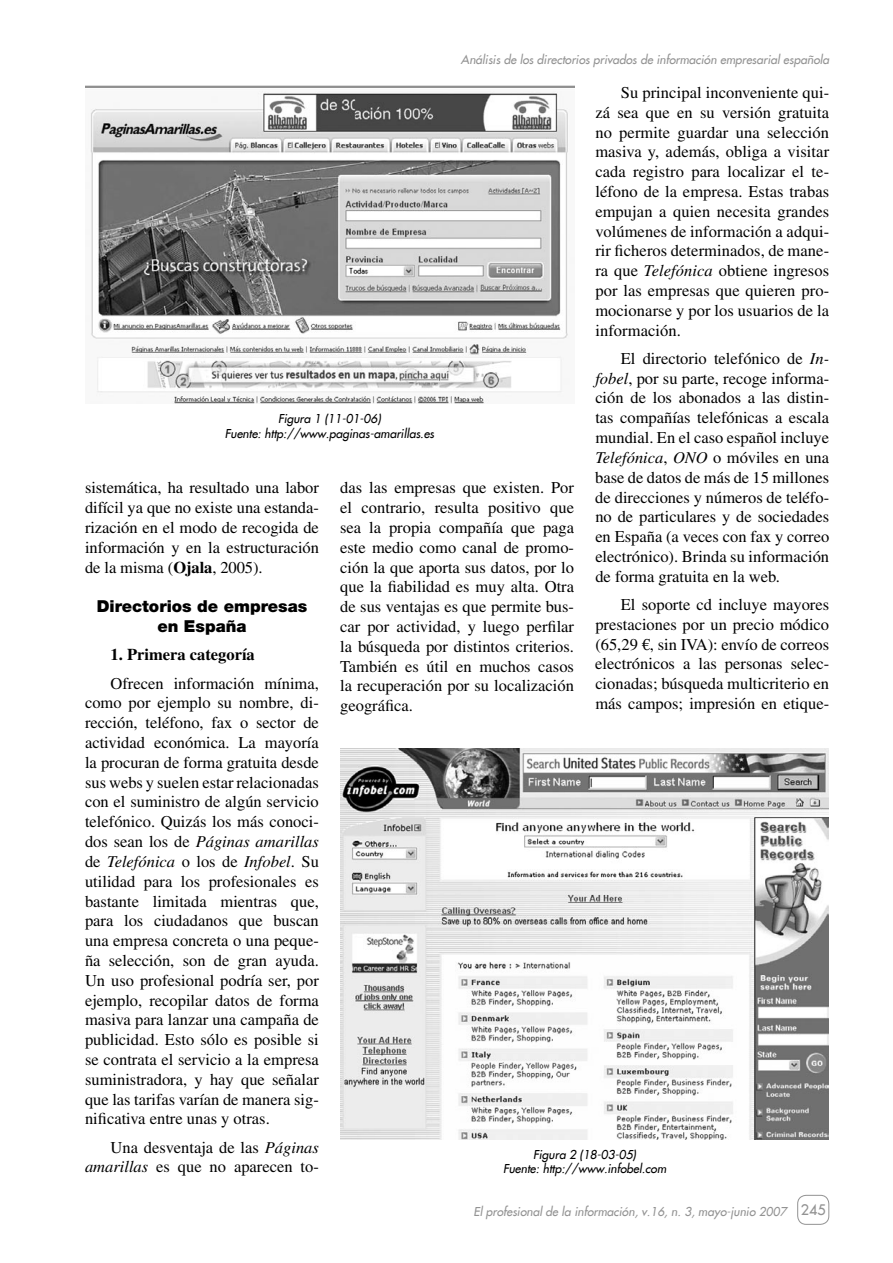
<style>
.page{position:relative;width:893px;height:1263px;background:#fff}
.page>*{position:absolute;margin:0;border:0;box-sizing:border-box;transform-origin:0 0}
.t1{font:16.5px/19.8px "Times";color:#000;text-align:justify}
.t2{font:900 16.5px/19.8px "Helvetica Neue";color:#000;text-align:center}
.t3{font:700 16.5px "Times";color:#000}
.t4{font:14.25px "Futura";color:#939393}
.t5{font:italic 12px "Futura";color:#939393}
.t6{font:italic 12px/14.4px "Futura";color:#000;text-align:center}
.s1{font-style:italic}
.s2{font-family:"Euro Font"}
.s3{font-weight:700}
</style>
<div class="page">
<svg style="left:797px;top:1194px;width:33px;height:30px"></svg>
<img style="left:85px;top:85px;width:489px;height:318px">
<img style="left:340px;top:748px;width:489px;height:392px">
<p class="t5" style="left:461px;top:52px;width:370px">Análisis de los directorios privados de información empresarial española</p>
<p class="t1" style="left:595px;top:82px;width:235px;text-indent:26px">Su principal inconveniente qui&shy;zá sea que en su versión gratuita no permite guardar una selección masiva y, además, obliga a visitar cada registro para localizar el te&shy;léfono de la empresa. Estas trabas empujan a quien necesita grandes volúmenes de información a adqui&shy;rir ficheros determinados, de mane&shy;ra que <span class="s1">Telefónica</span> obtiene ingresos por las empresas que quieren pro&shy;mocionarse y por los usuarios de la información.</p>
<p class="t1" style="left:595px;top:348px;width:235px;text-indent:26px">El directorio telefónico de <span class="s1">In&shy;fobel</span>, por su parte, recoge informa&shy;ción de los abonados a las distin&shy;tas compañías telefónicas a escala mundial. En el caso español incluye <span class="s1">Telefónica</span>, <span class="s1">ONO</span> o móviles en una base de datos de más de 15 millones de direcciones y números de teléfo&shy;no de particulares y de sociedades en España (a veces con fax y correo electrónico). Brinda su información de forma gratuita en la web.</p>
<p class="t1" style="left:595px;top:594px;width:235px;text-indent:26px">El soporte cd incluye mayores prestaciones por un precio módico (65,29 <span class="s2">i</span>, sin IVA): envío de correos electrónicos a las personas selec&shy;cionadas; búsqueda multicriterio en más campos; impresión en etique-</p>
<p class="t6" style="left:225px;top:411px;width:211px">Figura 1 (11-01-06)<br>Fuente: http://www.paginas-amarillas.es</p>
<p class="t1" style="left:85px;top:478px;width:235px">sistemática, ha resultado una labor difícil ya que no existe una estanda&shy;rización en el modo de recogida de información y en la estructuración de la misma (<span class="s3">Ojala</span>, 2005).</p>
<p class="t2" style="left:97px;top:596px;width:212px">Directorios de empresas en España</p>
<p class="t3" style="left:111px;top:645px;width:146px">1. Primera categoría</p>
<p class="t1" style="left:85px;top:673px;width:235px;text-indent:26px">Ofrecen información mínima, como por ejemplo su nombre, di&shy;rección, teléfono, fax o sector de actividad económica. La mayoría la procuran de forma gratuita desde sus webs y suelen estar relacionadas con el suministro de algún servicio telefónico. Quizás los más conoci&shy;dos sean los de <span class="s1">Páginas amarillas </span>de <span class="s1">Telefónica</span> o los de <span class="s1">Infobel</span>. Su utilidad para los profesionales es bastante limitada mientras que, para los ciudadanos que buscan una empresa concreta o una peque&shy;ña selección, son de gran ayuda.<br>Un uso profesional podría ser, por ejemplo, recopilar datos de forma masiva para lanzar una campaña de publicidad. Esto sólo es posible si se contrata el servicio a la empresa suministradora, y hay que señalar que las tarifas varían de manera sig&shy;nificativa entre unas y otras.</p>
<p class="t1" style="left:85px;top:1137px;width:235px;text-align:right">Una desventaja de las <span class="s1">Páginas amarillas</span> es que no aparecen to-</p>
<p class="t1" style="left:340px;top:478px;width:235px">das las empresas que existen. Por el contrario, resulta positivo que sea la propia compañía que paga este medio como canal de promo&shy;ción la que aporta sus datos, por lo que la fiabilidad es muy alta. Otra de sus ventajas es que permite bus&shy;car por actividad, y luego perfilar la búsqueda por distintos criterios.<br>También es útil en muchos casos la recuperación por su localización geográfica.</p>
<p class="t6" style="left:503px;top:1147px;width:165px">Figura 2 (18-03-05)<br>Fuente: http://www.infobel.com</p>
<p class="t5" style="left:473px;top:1204px;width:315px">El profesional de la información, v.16, n. 3, mayo-junio 2007</p>
<p class="t4" style="left:801px;top:1201px;width:26px">245</p>
</div>
